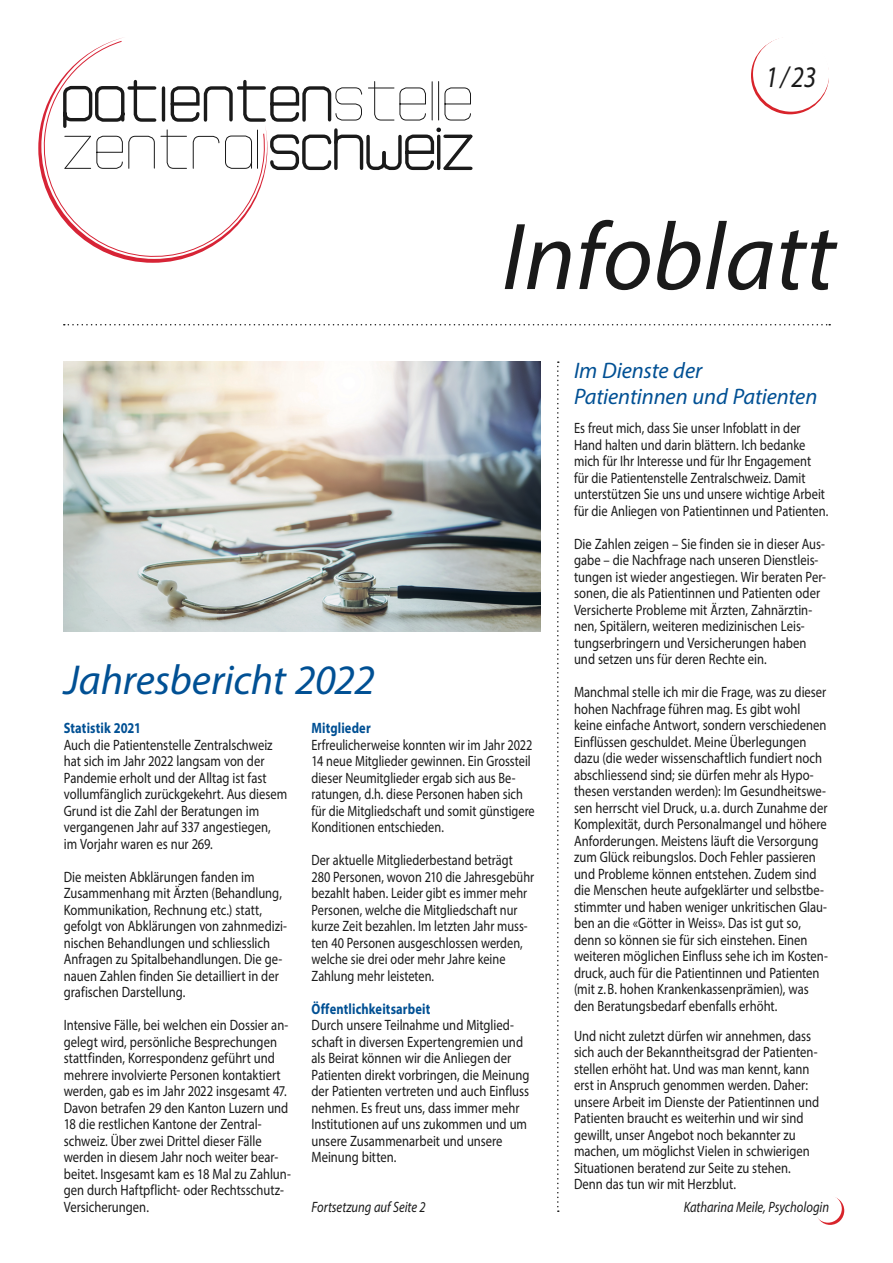
<style>
.page{position:relative;width:893px;height:1263px;background:#fff}
.page>*{position:absolute;margin:0;border:0;box-sizing:border-box;transform-origin:0 0}
.t1{font:italic 96px "Myriad Pro";color:#1a1a1a}
.t2{font:italic 42px "Myriad Pro";letter-spacing:-.01em;color:#005094}
.t3{font:italic 30px "Myriad Pro";color:#1a1a1a;scale:.85 1}
.t4{font:italic 22.5px/25.5px "Myriad Pro";letter-spacing:-.005em;color:#005094}
.t5{font:15px/16.5px "Myriad Pro";color:#1a1a1a;scale:.84 1}
.t6{font:15px/16.5px "Myriad Pro";color:#1a1a1a;scale:.82 1}
.t7{font:15px/16.5px "Myriad Pro";color:#1a1a1a;scale:.83 1}
.t8{font:italic 15px "Myriad Pro";color:#1a1a1a;scale:.84 1}
.t9{font:700 15px "Myriad Pro";letter-spacing:.01em;color:#005094;scale:.83 1}
</style>
<div class="page">
<svg style="left:751px;top:37px;width:78px;height:77px"></svg>
<div style="left:753px;top:36px;width:76px;height:76px;background:#fff;border-radius:50%"></div>
<svg style="left:64px;top:324px;width:766px;height:1px"></svg>
<svg style="left:816px;top:1196px;width:28px;height:29px"></svg>
<div style="left:814px;top:1195px;width:28px;height:28px;background:#fff;border-radius:50%"></div>
<svg style="left:557px;top:361px;width:2px;height:851px"></svg>
<div style="left:270px;top:86px;width:29px;height:36px;border:3px solid #1a1a1a;border-radius:6px"></div>
<svg style="left:302px;top:86px;width:60px;height:36px"></svg>
<svg style="left:368px;top:81px;width:27px;height:40px"></svg>
<div style="left:400px;top:88px;width:26px;height:32px;border:1px solid #1a1a1a;border-radius:6px"></div>
<hr style="left:432px;top:82px;width:1px;height:38px;background:#1a1a1a">
<hr style="left:438px;top:82px;width:1px;height:38px;background:#1a1a1a">
<div style="left:445px;top:88px;width:26px;height:32px;border:1px solid #1a1a1a;border-radius:6px"></div>
<svg style="left:270px;top:134px;width:30px;height:37px"></svg>
<div style="left:302px;top:135px;width:29px;height:35px;border:3px solid #1a1a1a;border-radius:6px"></div>
<svg style="left:334px;top:130px;width:4px;height:3px"></svg>
<svg style="left:334px;top:133px;width:68px;height:38px"></svg>
<div style="left:405px;top:135px;width:29px;height:35px;border:3px solid #1a1a1a;border-radius:6px"></div>
<svg style="left:38px;top:37px;width:229px;height:226px"></svg>
<hr style="left:162px;top:88px;width:3px;height:32px;background:#1a1a1a">
<svg style="left:436px;top:128px;width:37px;height:43px"></svg>
<img style="left:64px;top:361px;width:476px;height:270px">
<h3 class="t3" style="left:765px;top:58px;width:62px">1/23</h3>
<h1 class="t1" style="left:502px;top:198px;width:335px">Infoblatt</h1>
<h2 class="t2" style="left:64px;top:654px;width:313px">Jahresbericht 2022</h2>
<p class="t9" style="left:64px;top:718px;width:94px">Statistik 2021</p>
<p class="t5" style="left:64px;top:736px;width:268px">Auch die Patientenstelle Zentralschweiz hat sich im Jahr 2022 langsam von der Pandemie erholt und der Alltag ist fast vollumfänglich zurückgekehrt. Aus diesem Grund ist die Zahl der Beratungen im vergangenen Jahr auf 337 angestiegen, im Vorjahr waren es nur 269.</p>
<p class="t5" style="left:64px;top:868px;width:267px">Die meisten Abklärungen fanden im Zusammenhang mit Ärzten (Behandlung, Kommunikation, Rechnung etc.) statt, gefolgt von Abklärungen von zahnmedizi&shy;nischen Behandlungen und schliesslich Anfragen zu Spitalbehandlungen. Die ge&shy;nauen Zahlen finden Sie detailliert in der grafischen Darstellung.</p>
<p class="t5" style="left:64px;top:1017px;width:272px">Intensive Fälle, bei welchen ein Dossier an&shy;gelegt wird, persönliche Besprechungen stattfinden, Korrespondenz geführt und mehrere involvierte Personen kontaktiert werden, gab es im Jahr 2022 insgesamt 47.<br>Davon betrafen 29 den Kanton Luzern und 18 die restlichen Kantone der Zentral&shy;schweiz. Über zwei Drittel dieser Fälle werden in diesem Jahr noch weiter bear&shy;beitet. Insgesamt kam es 18 Mal zu Zahlun&shy;gen durch Haftpflicht- oder Rechtsschutz-Versicherungen.</p>
<p class="t9" style="left:311px;top:718px;width:73px">Mitglieder</p>
<p class="t6" style="left:311px;top:736px;width:274px">Erfreulicherweise konnten wir im Jahr 2022<br>14 neue Mitglieder gewinnen. Ein Grossteil dieser Neumitglieder ergab sich aus Be&shy;ratungen, d.h. diese Personen haben sich für die Mitgliedschaft und somit günstigere Konditionen entschieden.</p>
<p class="t6" style="left:311px;top:852px;width:273px">Der aktuelle Mitgliederbestand beträgt 280 Personen, wovon 210 die Jahresgebühr bezahlt haben. Leider gibt es immer mehr Personen, welche die Mitgliedschaft nur kurze Zeit bezahlen. Im letzten Jahr muss&shy;ten 40 Personen ausgeschlossen werden, welche sie drei oder mehr Jahre keine Zahlung mehr leisteten.</p>
<p class="t9" style="left:311px;top:999px;width:145px">Öffentlichkeitsarbeit</p>
<p class="t5" style="left:311px;top:1017px;width:261px">Durch unsere Teilnahme und Mitglied&shy;schaft in diversen Expertengremien und als Beirat können wir die Anliegen der Patienten direkt vorbringen, die Meinung der Patienten vertreten und auch Einfluss nehmen. Es freut uns, dass immer mehr Institutionen auf uns zukommen und um unsere Zusammenarbeit und unsere Meinung bitten.</p>
<p class="t8" style="left:311px;top:1197px;width:138px">Fortsetzung auf Seite 2</p>
<h3 class="t4" style="left:574px;top:358px;width:245px">Im Dienste der<br>Patientinnen und Patienten</h3>
<p class="t7" style="left:574px;top:420px;width:308px">Es freut mich, dass Sie unser Infoblatt in der Hand halten und darin blättern. Ich bedanke mich für Ihr Interesse und für Ihr Engagement für die Patientenstelle Zentralschweiz. Damit unterstützen Sie uns und unsere wichtige Arbeit für die Anliegen von Patientinnen und Patienten.</p>
<p class="t5" style="left:574px;top:535px;width:302px">Die Zahlen zeigen – Sie finden sie in dieser Aus&shy;gabe – die Nachfrage nach unseren Dienstleis&shy;tungen ist wieder angestiegen. Wir beraten Per&shy;sonen, die als Patientinnen und Patienten oder Versicherte Probleme mit Ärzten, Zahnärztin&shy;nen, Spitälern, weiteren medizinischen Leis&shy;tungserbringern und Versicherungen haben und setzen uns für deren Rechte ein.</p>
<p class="t5" style="left:574px;top:684px;width:304px">Manchmal stelle ich mir die Frage, was zu dieser hohen Nachfrage führen mag. Es gibt wohl keine einfache Antwort, sondern verschiedenen Einflüssen geschuldet. Meine Überlegungen dazu (die weder wissenschaftlich fundiert noch abschliessend sind; sie dürfen mehr als Hypo&shy;thesen verstanden werden): Im Gesundheitswe&shy;sen herrscht viel Druck, u. a. durch Zunahme der Komplexität, durch Personalmangel und höhere Anforderungen. Meistens läuft die Versorgung zum Glück reibungslos. Doch Fehler passieren und Probleme können entstehen. Zudem sind die Menschen heute aufgeklärter und selbstbe&shy;stimmter und haben weniger unkritischen Glau&shy;ben an die «Götter in Weiss». Das ist gut so, denn so können sie für sich einstehen. Einen weiteren möglichen Einfluss sehe ich im Kosten&shy;druck, auch für die Patientinnen und Patienten (mit z.B. hohen Krankenkassenprämien), was den Beratungsbedarf ebenfalls erhöht.</p>
<p class="t5" style="left:574px;top:1027px;width:293px">Und nicht zuletzt dürfen wir annehmen, dass sich auch der Bekanntheitsgrad der Patienten&shy;stellen erhöht hat. Und was man kennt, kann erst in Anspruch genommen werden. Daher: unsere Arbeit im Dienste der Patientinnen und Patienten braucht es weiterhin und wir sind gewillt, unser Angebot noch bekannter zu machen, um möglichst Vielen in schwierigen Situationen beratend zur Seite zu stehen.<br>Denn das tun wir mit Herzblut.</p>
<p class="t8" style="left:684px;top:1198px;width:175px">Katharina Meile, Psychologin</p>
</div>
